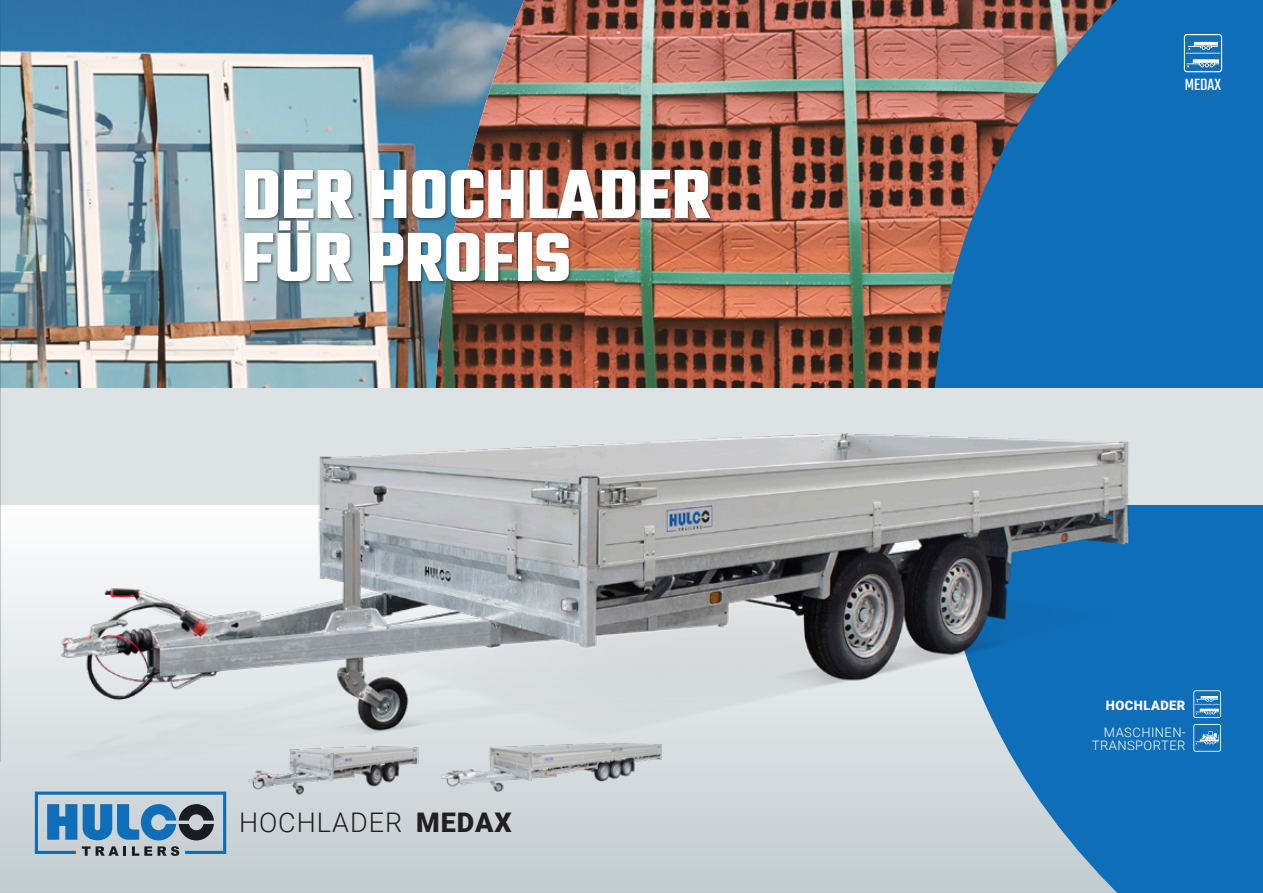
<style>
.page{position:relative;width:1263px;height:893px;background:#fff}
.page>*{position:absolute;margin:0;border:0;box-sizing:border-box;transform-origin:0 0}
.t1{font:700 75px "Teko";color:#fff}
.t2{font:300 27px "Roboto";letter-spacing:.035em;color:#231f20}
.t3{font:18px "Teko";color:#fff}
.t4{font:300 13.05px/27px "Roboto";letter-spacing:.035em;color:#fff}
.s1{font-weight:900}
</style>
<div class="page">
<img style="left:0;top:0;width:434px;height:388px">
<img style="left:434px;top:0;width:498px;height:388px">
<div style="left:0;top:505px;width:1263px;height:388px;background:#c9d2d5"></div>
<svg style="left:932px;top:0;width:331px;height:893px;background:#3174ad"></svg>
<hr style="left:0;top:505px;width:1px;height:388px;background:#c0cace">
<div style="left:0;top:388px;width:1263px;height:117px;background:#dde2e4"></div>
<svg style="left:1193px;top:690px;width:28px;height:28px"></svg>
<svg style="left:1193px;top:724px;width:28px;height:28px"></svg>
<div style="left:243px;top:168px;width:472px;height:117px;background:#231f20;opacity:.7"></div>
<svg style="left:35px;top:791px;width:191px;height:65px"></svg>
<img style="left:14px;top:433px;width:1165px;height:356px">
<svg style="left:1184px;top:34px;width:38px;height:38px"></svg>
<img style="left:239px;top:744px;width:188px;height:51px">
<img style="left:437px;top:731px;width:237px;height:61px">
<p class="t1" style="left:241px;top:146px;width:470px">DER HOCHLADER</p>
<p class="t1" style="left:241px;top:209px;width:331px">FÜR PROFIS</p>
<p class="t2" style="left:239px;top:804px;width:274px">HOCHLADER <span class="s1">MEDAX</span></p>
<p class="t3" style="left:1185px;top:74px;width:38px">MEDAX</p>
<p class="t4" style="left:1104px;top:691px;width:83px"><span class="s1">HOCHLADER<br></span>MASCHINEN-</p>
<p class="t4" style="left:1092px;top:732px;width:95px">TRANSPORTER</p>
</div>
